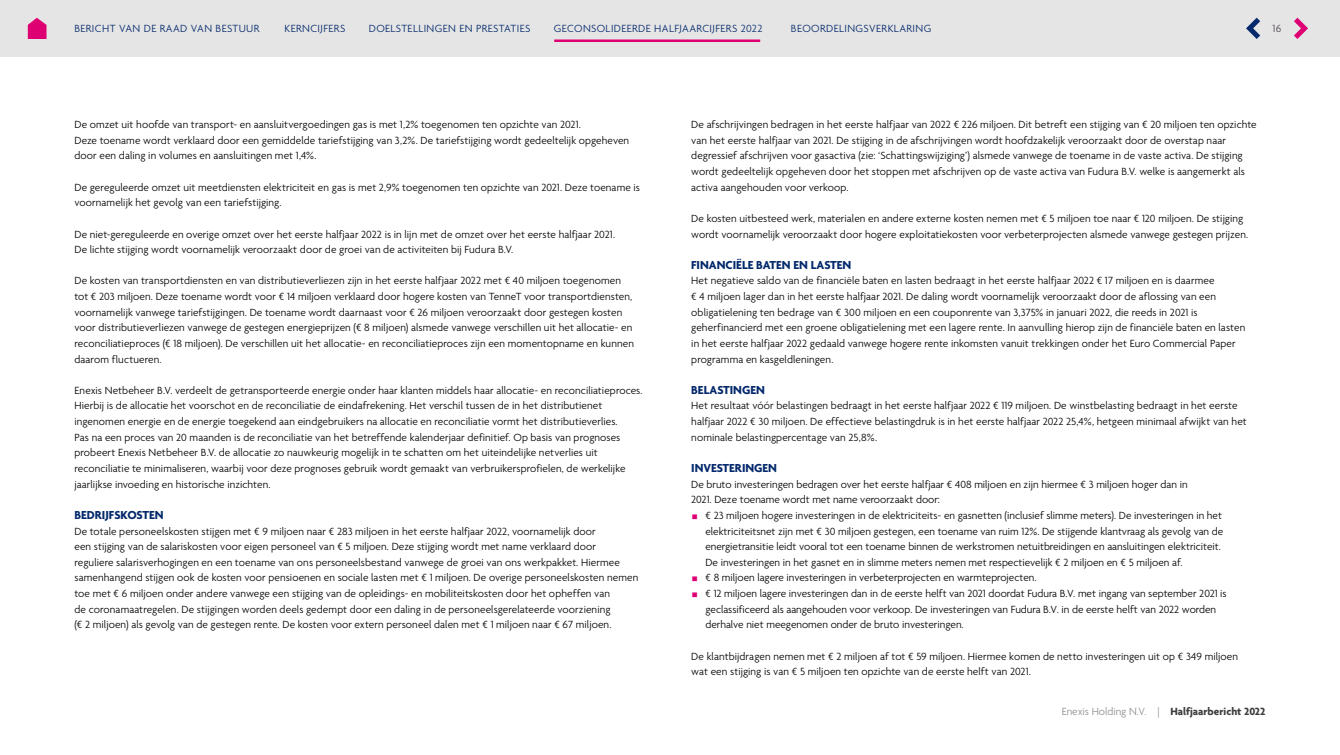
<style>
.page{position:relative;width:1340px;height:755px;background:#fff}
.page>*{position:absolute;margin:0;border:0;box-sizing:border-box;transform-origin:0 0}
.t1{font:700 12.5px "Agenda";color:#04296c}
.t2{font:300 11.25px/15.6px "Agenda";letter-spacing:.005em;color:#000}
.t3{font:300 11.25px "Agenda";letter-spacing:.035em;color:#04296c}
.t4{font:700 11.25px "Agenda";color:#3d3c3f}
.t5{font:11.25px "Agenda";color:#635d63}
.s1{font-weight:300;color:#8d8d8d}
</style>
<div class="page">
<div style="left:0;top:0;width:1339px;height:57px;background:#e5e5e5"></div>
<svg style="left:1294px;top:18px;width:13px;height:21px"></svg>
<svg style="left:1246px;top:18px;width:14px;height:21px"></svg>
<svg style="left:28px;top:18px;width:18px;height:21px"></svg>
<hr style="left:554px;top:39px;width:206px;height:3px;background:#de0073">
<p class="t3" style="left:74px;top:22px;width:186px">BERICHT VAN DE RAAD VAN BESTUUR</p>
<p class="t3" style="left:284px;top:22px;width:62px">KERNCIJFERS</p>
<p class="t3" style="left:369px;top:22px;width:163px">DOELSTELLINGEN EN PRESTATIES</p>
<p class="t3" style="left:554px;top:22px;width:210px">GECONSOLIDEERDE HALFJAARCIJFERS 2022</p>
<p class="t3" style="left:791px;top:22px;width:142px">BEOORDELINGSVERKLARING</p>
<p class="t5" style="left:1272px;top:22px;width:10px">16</p>
<p class="t2" style="left:74px;top:117px;width:556px">De omzet uit hoofde van transport- en aansluitvergoedingen gas is met 1,2% toegenomen ten opzichte van 2021.<br>Deze toename wordt verklaard door een gemiddelde tariefstijging van 3,2%. De tariefstijging wordt gedeeltelijk opgeheven door een daling in volumes en aansluitingen met 1,4%.</p>
<p class="t2" style="left:74px;top:180px;width:567px">De gereguleerde omzet uit meetdiensten elektriciteit en gas is met 2,9% toegenomen ten opzichte van 2021. Deze toename is voornamelijk het gevolg van een tariefstijging.</p>
<p class="t2" style="left:74px;top:227px;width:542px">De niet-gereguleerde en overige omzet over het eerste halfjaar 2022 is in lijn met de omzet over het eerste halfjaar 2021.<br>De lichte stijging wordt voornamelijk veroorzaakt door de groei van de activiteiten bij Fudura B.V.</p>
<p class="t2" style="left:74px;top:274px;width:561px">De kosten van transportdiensten en van distributieverliezen zijn in het eerste halfjaar 2022 met € 40 miljoen toegenomen tot € 203 miljoen. Deze toename wordt voor € 14 miljoen verklaard door hogere kosten van TenneT voor transportdiensten, voornamelijk vanwege tariefstijgingen. De toename wordt daarnaast voor € 26 miljoen veroorzaakt door gestegen kosten voor distributieverliezen vanwege de gestegen energieprijzen (€ 8 miljoen) alsmede vanwege verschillen uit het allocatie- en reconciliatieproces (€ 18 miljoen). De verschillen uit het allocatie- en reconciliatieproces zijn een momentopname en kunnen daarom fluctueren.</p>
<p class="t2" style="left:74px;top:383px;width:570px">Enexis Netbeheer B.V. verdeelt de getransporteerde energie onder haar klanten middels haar allocatie- en reconciliatieproces.<br>Hierbij is de allocatie het voorschot en de reconciliatie de eindafrekening. Het verschil tussen de in het distributienet ingenomen energie en de energie toegekend aan eindgebruikers na allocatie en reconciliatie vormt het distributieverlies.<br>Pas na een proces van 20 maanden is de reconciliatie van het betreffende kalenderjaar definitief. Op basis van prognoses probeert Enexis Netbeheer B.V. de allocatie zo nauwkeurig mogelijk in te schatten om het uiteindelijke netverlies uit reconciliatie te minimaliseren, waarbij voor deze prognoses gebruik wordt gemaakt van verbruikersprofielen, de werkelijke jaarlijkse invoeding en historische inzichten.</p>
<p class="t1" style="left:74px;top:508px;width:91px">BEDRIJFSKOSTEN</p>
<p class="t2" style="left:74px;top:524px;width:565px">De totale personeelskosten stijgen met € 9 miljoen naar € 283 miljoen in het eerste halfjaar 2022, voornamelijk door<br>een stijging van de salariskosten voor eigen personeel van € 5 miljoen. Deze stijging wordt met name verklaard door<br>reguliere salarisverhogingen en een toename van ons personeelsbestand vanwege de groei van ons werkpakket. Hiermee samenhangend stijgen ook de kosten voor pensioenen en sociale lasten met € 1 miljoen. De overige personeelskosten nemen toe met € 6 miljoen onder andere vanwege een stijging van de opleidings- en mobiliteitskosten door het opheffen van<br>de coronamaatregelen. De stijgingen worden deels gedempt door een daling in de personeelsgerelateerde voorziening<br>(€ 2 miljoen) als gevolg van de gestegen rente. De kosten voor extern personeel dalen met € 1 miljoen naar € 67 miljoen.</p>
<p class="t2" style="left:691px;top:117px;width:567px">De afschrijvingen bedragen in het eerste halfjaar van 2022 € 226 miljoen. Dit betreft een stijging van € 20 miljoen ten opzichte van het eerste halfjaar van 2021. De stijging in de afschrijvingen wordt hoofdzakelijk veroorzaakt door de overstap naar degressief afschrijven voor gasactiva (zie: ‘Schattingswijziging’) alsmede vanwege de toename in de vaste activa. De stijging wordt gedeeltelijk opgeheven door het stoppen met afschrijven op de vaste activa van Fudura B.V. welke is aangemerkt als activa aangehouden voor verkoop.</p>
<p class="t2" style="left:691px;top:211px;width:558px">De kosten uitbesteed werk, materialen en andere externe kosten nemen met € 5 miljoen toe naar € 120 miljoen. De stijging wordt voornamelijk veroorzaakt door hogere exploitatiekosten voor verbeterprojecten alsmede vanwege gestegen prijzen.</p>
<p class="t1" style="left:691px;top:258px;width:162px">FINANCIËLE BATEN EN LASTEN</p>
<p class="t2" style="left:691px;top:274px;width:555px">Het negatieve saldo van de financiële baten en lasten bedraagt in het eerste halfjaar 2022 € 17 miljoen en is daarmee<br>€ 4 miljoen lager dan in het eerste halfjaar 2021. De daling wordt voornamelijk veroorzaakt door de aflossing van een obligatielening ten bedrage van € 300 miljoen en een couponrente van 3,375% in januari 2022, die reeds in 2021 is geherfinancierd met een groene obligatielening met een lagere rente. In aanvulling hierop zijn de financiële baten en lasten in het eerste halfjaar 2022 gedaald vanwege hogere rente inkomsten vanuit trekkingen onder het Euro Commercial Paper programma en kasgeldleningen.</p>
<p class="t1" style="left:691px;top:383px;width:75px">BELASTINGEN</p>
<p class="t2" style="left:691px;top:399px;width:557px">Het resultaat vóór belastingen bedraagt in het eerste halfjaar 2022 € 119 miljoen. De winstbelasting bedraagt in het eerste halfjaar 2022 € 30 miljoen. De effectieve belastingdruk is in het eerste halfjaar 2022 25,4%, hetgeen minimaal afwijkt van het nominale belastingpercentage van 25,8%.</p>
<p class="t1" style="left:691px;top:461px;width:87px">INVESTERINGEN</p>
<p class="t2" style="left:691px;top:477px;width:498px">De bruto investeringen bedragen over het eerste halfjaar € 408 miljoen en zijn hiermee € 3 miljoen hoger dan in<br>2021. Deze toename wordt met name veroorzaakt door:</p>
<p class="t2" style="left:705px;top:508px;width:523px">€ 23 miljoen hogere investeringen in de elektriciteits- en gasnetten (inclusief slimme meters). De investeringen in het elektriciteitsnet zijn met € 30 miljoen gestegen, een toename van ruim 12%. De stijgende klantvraag als gevolg van de energietransitie leidt vooral tot een toename binnen de werkstromen netuitbreidingen en aansluitingen elektriciteit.<br>De investeringen in het gasnet en in slimme meters nemen met respectievelijk € 2 miljoen en € 5 miljoen af.<br>€ 8 miljoen lagere investeringen in verbeterprojecten en warmteprojecten.<br>€ 12 miljoen lagere investeringen dan in de eerste helft van 2021 doordat Fudura B.V. met ingang van september 2021 is geclassificeerd als aangehouden voor verkoop. De investeringen van Fudura B.V. in de eerste helft van 2022 worden derhalve niet meegenomen onder de bruto investeringen.</p>
<p class="t2" style="left:691px;top:649px;width:548px">De klantbijdragen nemen met € 2 miljoen af tot € 59 miljoen. Hiermee komen de netto investeringen uit op € 349 miljoen wat een stijging is van € 5 miljoen ten opzichte van de eerste helft van 2021.</p>
<p class="t4" style="left:1061px;top:705px;width:205px"><span class="s1">Enexis Holding N.V. |</span> Halfjaarbericht 2022</p>
</div>
